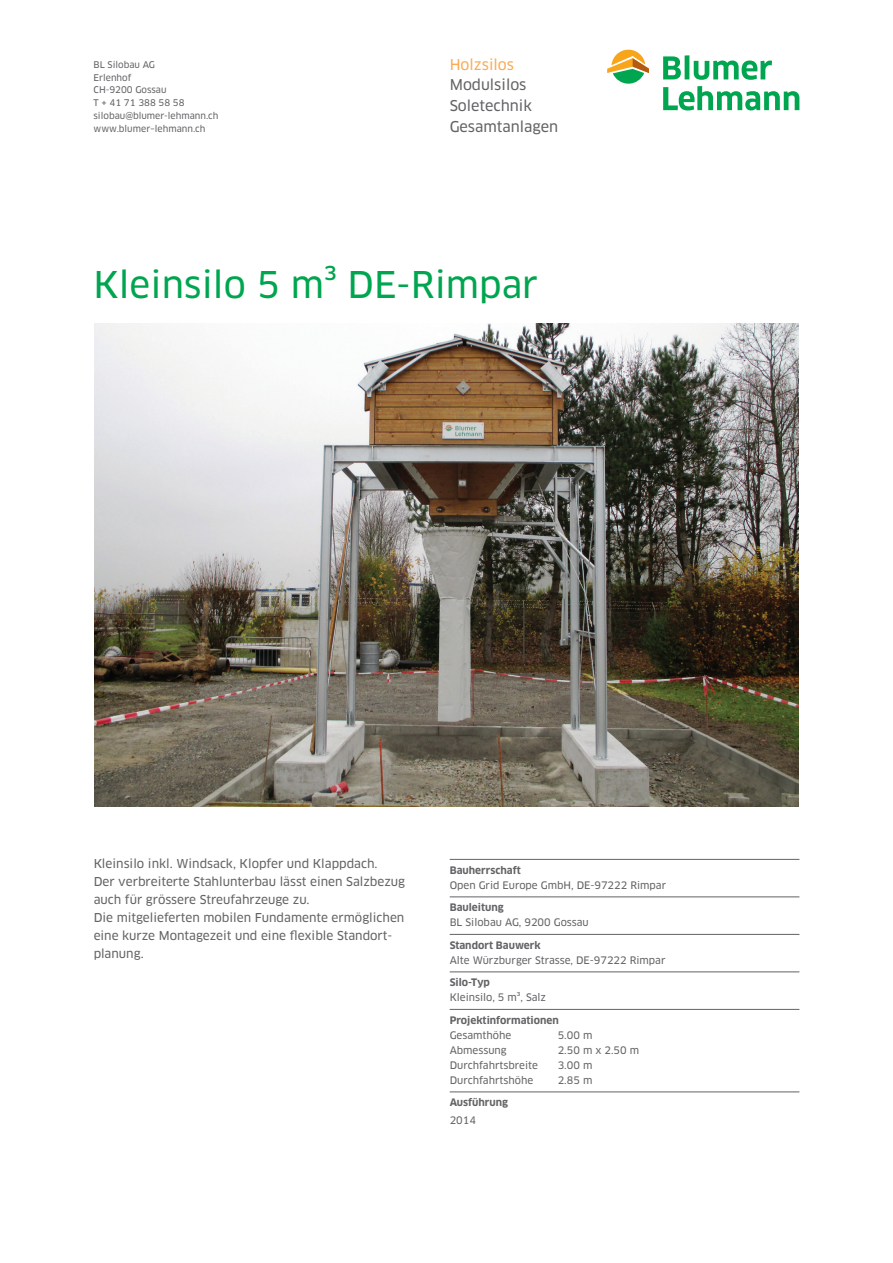
<style>
.page{position:relative;width:893px;height:1263px;background:#fff}
.page>*{position:absolute;margin:0;border:0;box-sizing:border-box;transform-origin:0 0}
.t1{font:36px "Clan OT News";color:#00a54f}
.t2{font:14.55px/20.7px "Clan OT News";color:#636366}
.t3{font:14.55px "Clan OT News";color:#faab55}
.t4{font:12px/18px "Clan OT News";color:#636366}
.t5{font:10.2px "Clan OT News";color:#636366}
.t6{font:700 10.2px "Clan OT";color:#636366}
.t7{font:9px/12.8px "Clan OT News";color:#636366}
</style>
<div class="page">
<hr style="left:450px;top:859px;width:349px;height:1px;background:#636366">
<hr style="left:450px;top:896px;width:349px;height:1px;background:#636366">
<hr style="left:450px;top:934px;width:349px;height:1px;background:#636366">
<hr style="left:450px;top:971px;width:349px;height:1px;background:#636366">
<hr style="left:450px;top:1009px;width:349px;height:1px;background:#636366">
<hr style="left:450px;top:1091px;width:349px;height:1px;background:#636366">
<img style="left:94px;top:323px;width:704px;height:484px">
<svg style="left:663px;top:56px;width:18px;height:23px"></svg>
<hr style="left:685px;top:55px;width:4px;height:24px;background:#00a54f">
<svg style="left:694px;top:61px;width:78px;height:19px"></svg>
<svg style="left:663px;top:86px;width:136px;height:24px"></svg>
<svg style="left:607px;top:50px;width:42px;height:34px"></svg>
<p class="t7" style="left:94px;top:58px;width:126px">BL Silobau AG<br>Erlenhof<br>CH-9200 Gossau<br>T + 41 71 388 58 58 silobau@blumer-lehmann.ch www.blumer–lehmann.ch</p>
<p class="t3" style="left:450px;top:56px;width:66px">Holzsilos</p>
<p class="t2" style="left:450px;top:75px;width:110px">Modulsilos<br>Soletechnik<br>Gesamtanlagen</p>
<h1 class="t1" style="left:94px;top:263px;width:446px">Kleinsilo 5 m³ DE-Rimpar</h1>
<p class="t4" style="left:94px;top:855px;width:313px">Kleinsilo inkl. Windsack, Klopfer und Klappdach.<br>Der verbreiterte Stahlunterbau lässt einen Salzbezug auch für grössere Streufahrzeuge zu.<br>Die mitgelieferten mobilen Fundamente ermöglichen eine kurze Montagezeit und eine flexible Standort&shy;planung.</p>
<p class="t6" style="left:450px;top:864px;width:73px">Bauherrschaft</p>
<p class="t5" style="left:450px;top:879px;width:218px">Open Grid Europe GmbH, DE-97222 Rimpar</p>
<p class="t6" style="left:450px;top:901px;width:56px">Bauleitung</p>
<p class="t5" style="left:450px;top:916px;width:141px">BL Silobau AG, 9200 Gossau</p>
<p class="t6" style="left:450px;top:939px;width:93px">Standort Bauwerk</p>
<p class="t5" style="left:450px;top:954px;width:217px">Alte Würzburger Strasse, DE-97222 Rimpar</p>
<p class="t6" style="left:450px;top:976px;width:42px">Silo-Typ</p>
<p class="t5" style="left:450px;top:991px;width:98px">Kleinsilo, 5 m³, Salz</p>
<p class="t6" style="left:450px;top:1014px;width:111px">Projektinformationen</p>
<p class="t5" style="left:450px;top:1029px;width:63px">Gesamthöhe</p>
<p class="t5" style="left:558px;top:1029px;width:36px">5.00 m</p>
<p class="t5" style="left:450px;top:1044px;width:58px">Abmessung</p>
<p class="t5" style="left:558px;top:1044px;width:83px">2.50 m x 2.50 m</p>
<p class="t5" style="left:450px;top:1059px;width:90px">Durchfahrtsbreite</p>
<p class="t5" style="left:558px;top:1059px;width:36px">3.00 m</p>
<p class="t5" style="left:450px;top:1074px;width:85px">Durchfahrtshöhe</p>
<p class="t5" style="left:558px;top:1074px;width:36px">2.85 m</p>
<p class="t6" style="left:450px;top:1096px;width:60px">Ausführung</p>
<p class="t5" style="left:450px;top:1114px;width:28px">2014</p>
</div>
